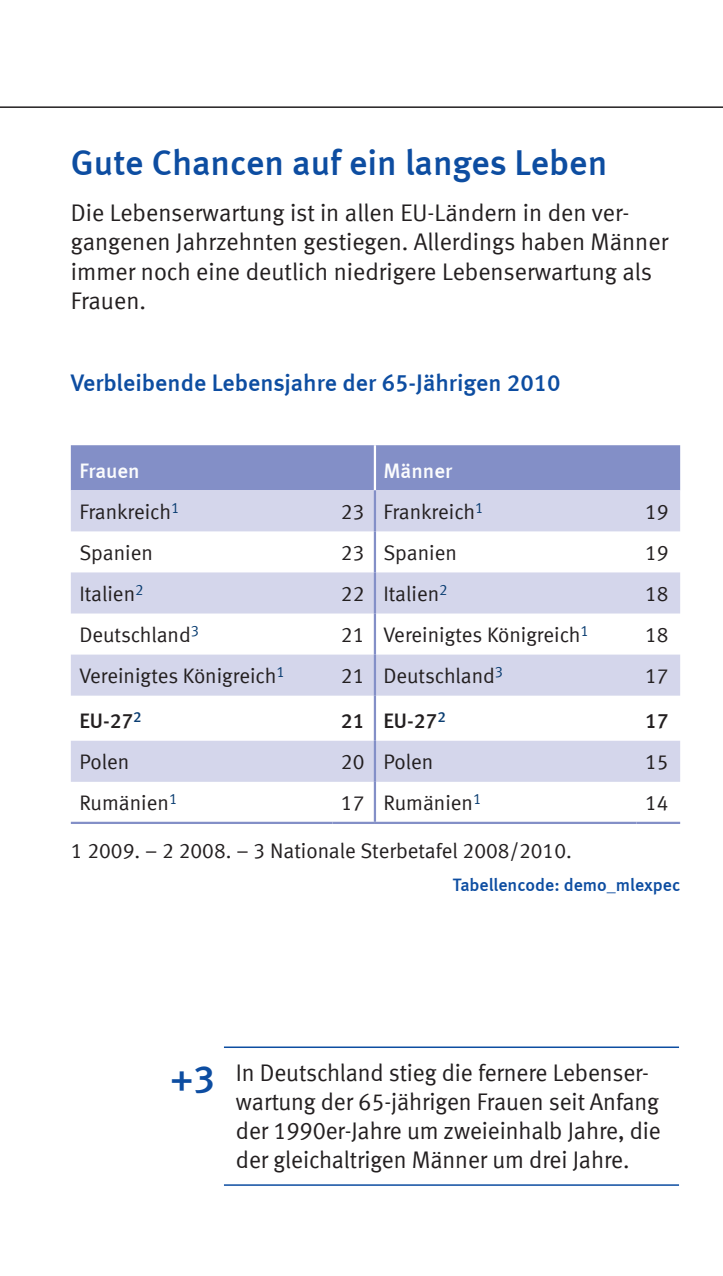
<style>
.page{position:relative;width:723px;height:1276px;background:#fff}
.page>*{position:absolute;margin:0;border:0;box-sizing:border-box;transform-origin:0 0}
.t1{font:36px "Meta Medium LF";color:#0d4da1}
.t2{font:24px/29.1px "Meta Normal LF";letter-spacing:-.005em;color:#231f20}
.t3{font:24px "Meta Medium LF";color:#0d4da1}
.t4{font:21px "Meta Normal LF";color:#231f20}
.t5{font:21px "Meta Medium LF";color:#231f20}
.t6{font:21px "Meta Medium LF";color:#fbfcfd}
.t7{font:18px "Meta Medium LF";color:#0d4da1}
.s1{font-family:"Meta Medium LF";font-size:39px;color:#0d4da1}
</style>
<div class="page">
<div style="left:71px;top:445px;width:609px;height:45px;background:#838fc7"></div>
<svg style="left:71px;top:490px;width:609px;height:292px;fill:#d4d6eb"></svg>
<hr style="left:374px;top:445px;width:2px;height:45px;background:#fff">
<hr style="left:374px;top:490px;width:2px;height:41px;background:#838fc7">
<hr style="left:374px;top:531px;width:2px;height:41px;background:#838fc7">
<hr style="left:374px;top:572px;width:2px;height:41px;background:#838fc7">
<hr style="left:374px;top:613px;width:2px;height:41px;background:#838fc7">
<hr style="left:374px;top:654px;width:2px;height:41px;background:#838fc7">
<hr style="left:374px;top:695px;width:2px;height:46px;background:#838fc7">
<hr style="left:374px;top:741px;width:2px;height:41px;background:#838fc7">
<hr style="left:374px;top:782px;width:2px;height:39px;background:#838fc7">
<hr style="left:71px;top:821px;width:261px;height:3px;background:#838fc7">
<hr style="left:332px;top:821px;width:43px;height:3px;background:#838fc7">
<hr style="left:375px;top:821px;width:261px;height:3px;background:#838fc7">
<hr style="left:636px;top:821px;width:44px;height:3px;background:#838fc7">
<hr style="left:224px;top:1046px;width:455px;height:2px;background:#0d4da1">
<hr style="left:224px;top:1184px;width:455px;height:1px;background:#0d4da1">
<hr style="left:0;top:106px;width:723px;height:2px;background:#231f20">
<h1 class="t1" style="left:71px;top:142px;width:538px">Gute Chancen auf ein langes Leben</h1>
<p class="t2" style="left:71px;top:198px;width:599px">Die Lebenserwartung ist in allen EU-Ländern in den ver&shy;gangenen Jahrzehnten gestiegen. Allerdings haben Männer immer noch eine deutlich niedrigere Lebenserwartung als Frauen.</p>
<p class="t3" style="left:71px;top:368px;width:491px">Verbleibende Lebensjahre der 65-Jährigen 2010</p>
<p class="t6" style="left:79px;top:458px;width:62px">Frauen</p>
<p class="t6" style="left:383px;top:458px;width:70px">Männer</p>
<p class="t4" style="left:79px;top:499px;width:102px">Frankreich<sup>1</sup></p>
<p class="t4" style="left:341px;top:499px;width:144px">23 Frankreich<sup>1</sup></p>
<p class="t4" style="left:645px;top:499px;width:25px">19</p>
<p class="t4" style="left:79px;top:540px;width:75px">Spanien</p>
<p class="t4" style="left:341px;top:540px;width:118px">23 Spanien</p>
<p class="t4" style="left:645px;top:540px;width:25px">19</p>
<p class="t4" style="left:79px;top:581px;width:66px">Italien<sup>2</sup></p>
<p class="t4" style="left:341px;top:581px;width:108px">22 Italien<sup>2</sup></p>
<p class="t4" style="left:645px;top:581px;width:25px">18</p>
<p class="t4" style="left:79px;top:622px;width:121px">Deutschland<sup>3</sup></p>
<p class="t4" style="left:341px;top:622px;width:249px">21 Vereinigtes Königreich<sup>1</sup></p>
<p class="t4" style="left:645px;top:622px;width:25px">18</p>
<p class="t4" style="left:79px;top:663px;width:207px">Vereinigtes Königreich<sup>1</sup></p>
<p class="t4" style="left:341px;top:663px;width:164px">21 Deutschland<sup>3</sup></p>
<p class="t4" style="left:645px;top:663px;width:25px">17</p>
<p class="t5" style="left:79px;top:708px;width:64px">EU-27<sup>2</sup></p>
<p class="t5" style="left:341px;top:708px;width:106px">21 EU-27<sup>2</sup></p>
<p class="t5" style="left:645px;top:708px;width:25px">17</p>
<p class="t4" style="left:79px;top:749px;width:51px">Polen</p>
<p class="t4" style="left:341px;top:749px;width:94px">20 Polen</p>
<p class="t4" style="left:645px;top:749px;width:25px">15</p>
<p class="t4" style="left:79px;top:790px;width:100px">Rumänien<sup>1</sup></p>
<p class="t4" style="left:341px;top:790px;width:142px">17 Rumänien<sup>1</sup></p>
<p class="t4" style="left:645px;top:790px;width:25px">14</p>
<p class="t4" style="left:71px;top:838px;width:502px">1 2009. – 2 2008. – 3 Nationale Sterbetafel 2008/2010.</p>
<p class="t7" style="left:453px;top:874px;width:229px">Tabellencode: demo_mlexpec</p>
<p class="t2" style="left:236px;top:1057px;width:426px;text-indent:-66px"><span class="s1">+3</span> In Deutschland stieg die fernere Lebenser&shy;wartung der 65-jährigen Frauen seit Anfang der 1990er-Jahre um zweieinhalb Jahre, die der gleichaltrigen Männer um drei Jahre.</p>
</div>
